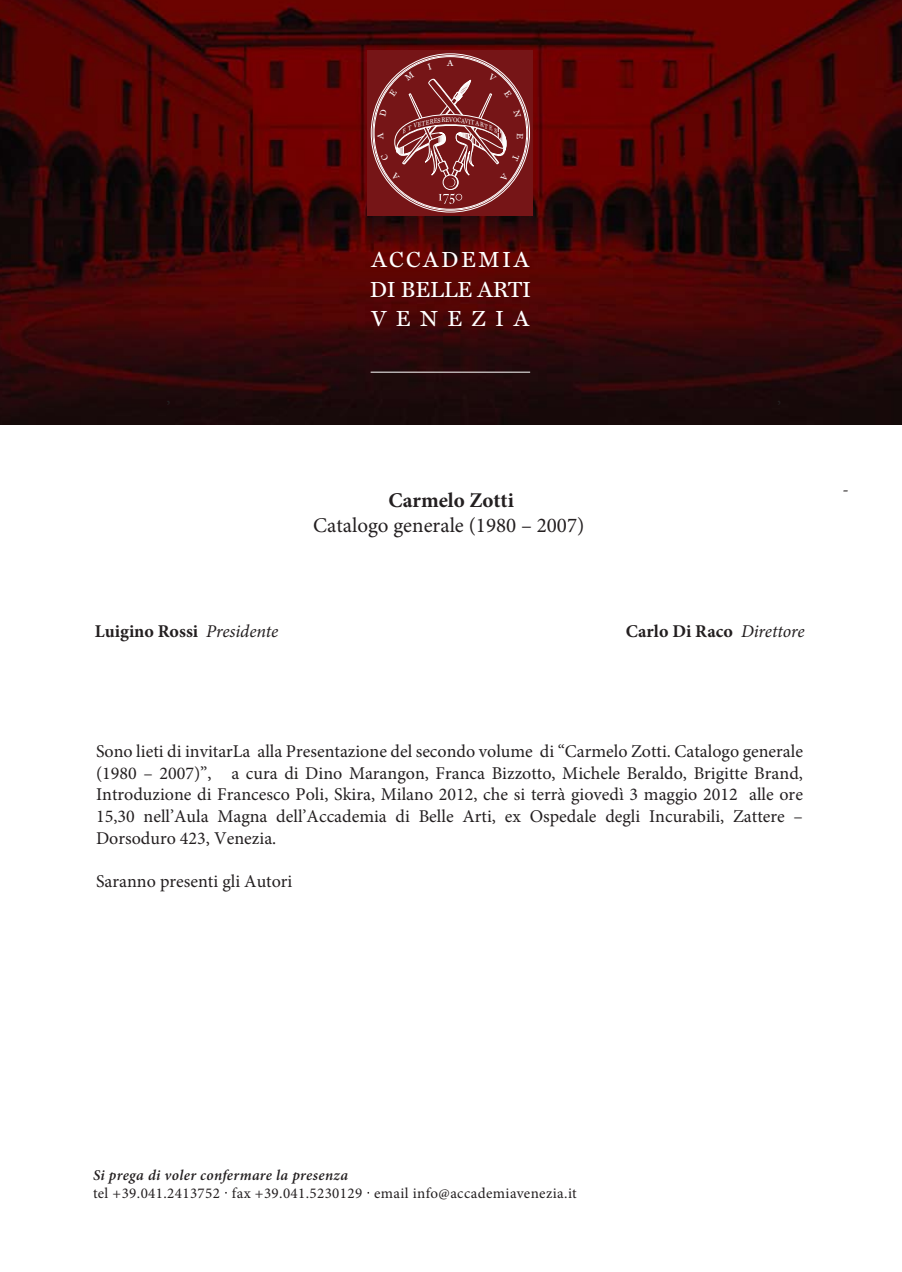
<style>
.page{position:relative;width:902px;height:1272px;background:#fff}
.page>*{position:absolute;margin:0;border:0;box-sizing:border-box;transform-origin:0 0}
.t1{font:22.05px/29.7px "Miller Text";letter-spacing:.12em;color:#fff;text-align:justify}
.t2{font:21px "Minion Pro";color:#231f20}
.t3{font:700 21px "Minion Pro";color:#231f20}
.t4{font:18px/21.6px "Minion Pro";color:#231f20;text-align:justify}
.t5{font:700 18px "Minion Pro";color:#231f20}
.t6{font:italic 18px "Minion Pro";letter-spacing:-.01em;color:#231f20}
.t7{font:15px "Minion Pro";letter-spacing:.025em;color:#231f20}
.t8{font:italic 600 15px "Minion Pro";letter-spacing:.02em;color:#231f20}
.t9{font:8.85px "Miller Text";color:#fff}
</style>
<div class="page">
<img style="left:0;top:0;width:901px;height:425px">
<svg style="left:367px;top:50px;width:166px;height:165px;background:#822a2c"></svg>
<hr style="left:370px;top:372px;width:160px;height:1px;background:#fff">
<div style="left:443px;top:175px;width:15px;height:15px;border:1px solid #fff;border-radius:50%"></div>
<div style="left:446px;top:178px;width:9px;height:9px;background:#cca9a9;border-radius:50%"></div>
<div style="left:446px;top:178px;width:8px;height:9px;background:#761517;border-radius:50%"></div>
<svg style="left:438px;top:193px;width:24px;height:11px"></svg>
<svg style="left:377px;top:63px;width:147px;height:118px;background:#883436"></svg>
<p class="t9" style="left:447px;top:58px;width:8px">A</p>
<p class="t4" style="left:166px;top:387px;width:6px">,</p>
<p class="t1" style="left:369px;top:244px;width:163px">ACCADEMIA DI BELLE ARTI VENEZIA</p>
<p class="t3" style="left:388px;top:485px;width:127px">Carmelo Zotti</p>
<p class="t2" style="left:313px;top:511px;width:272px">Catalogo generale (1980 – 2007)</p>
<p class="t5" style="left:95px;top:619px;width:105px">Luigino Rossi</p>
<p class="t6" style="left:206px;top:619px;width:74px">Presidente</p>
<p class="t5" style="left:626px;top:619px;width:108px">Carlo Di Raco</p>
<p class="t6" style="left:741px;top:619px;width:65px">Direttore</p>
<p class="t4" style="left:842px;top:478px;width:8px">-</p>
<p class="t4" style="left:96px;top:740px;width:708px">Sono lieti di invitarLa alla Presentazione del secondo volume di “Carmelo Zotti. Catalogo generale (1980 – 2007)”, a cura di Dino Marangon, Franca Bizzotto, Michele Beraldo, Brigitte Brand, Introduzione di Francesco Poli, Skira, Milano 2012, che si terrà giovedì 3 maggio 2012 alle ore 15,30 nell’Aula Magna dell’Accademia di Belle Arti, ex Ospedale degli Incurabili, Zattere – Dorsoduro 423, Venezia.</p>
<p class="t4" style="left:96px;top:870px;width:198px">Saranno presenti gli Autori</p>
<p class="t8" style="left:93px;top:1164px;width:256px">Si prega di voler confermare la presenza</p>
<p class="t7" style="left:93px;top:1183px;width:485px">tel +39.041.2413752 fax +39.041.5230129 email info@accademiavenezia.it</p>
</div>
